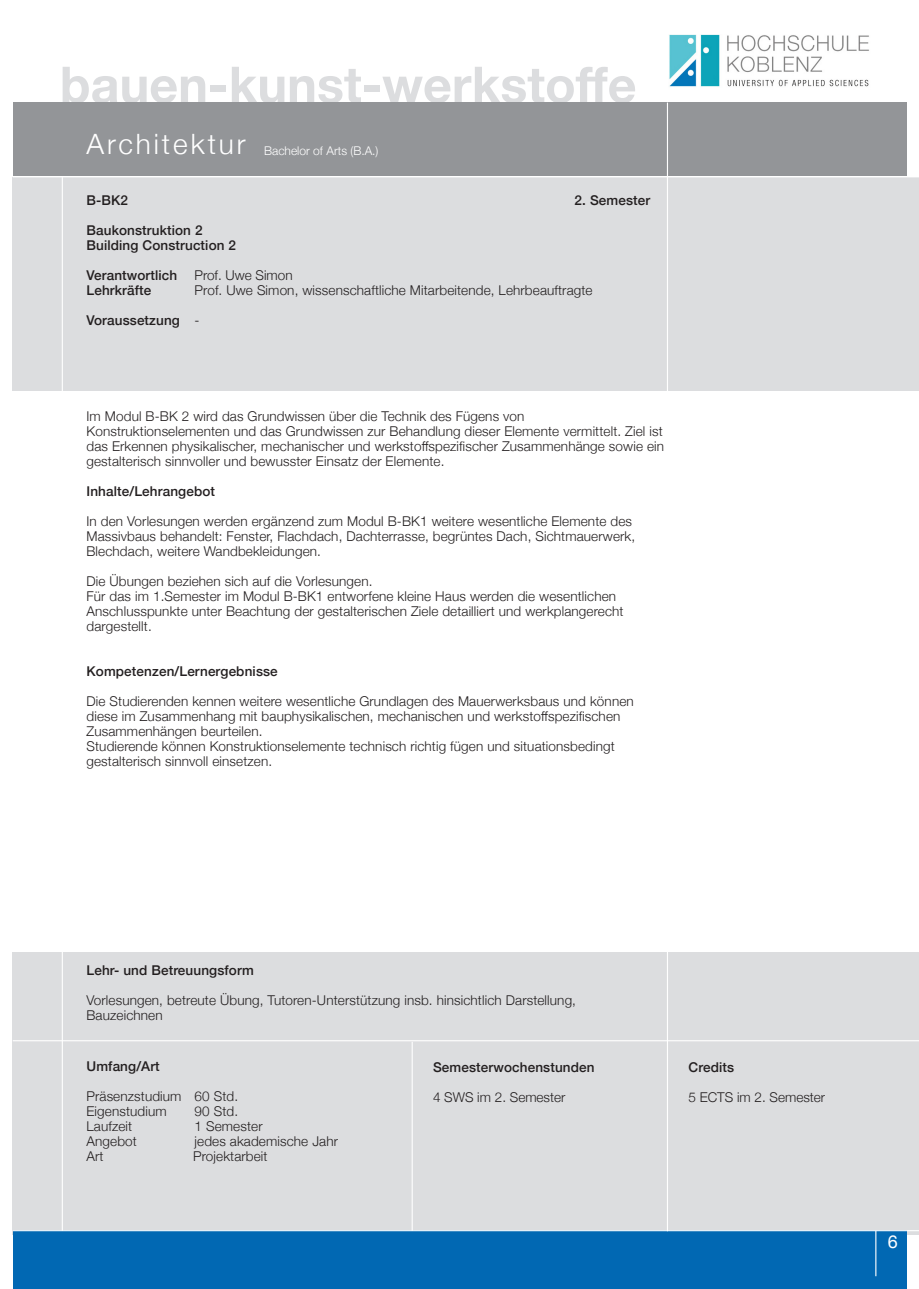
<style>
.page{position:relative;width:919px;height:1289px;background:#fff}
.page>*{position:absolute;margin:0;border:0;box-sizing:border-box;transform-origin:0 0}
.t1{font:700 50.25px "Helvetica Neue";color:#dcdddf}
.t2{font:300 28.05px "Helvetica Neue";letter-spacing:.105em;color:#fff}
.t3{font:18px "Helvetica Neue";color:#fff}
.t4{font:300 13.5px/15px "Helvetica Neue";letter-spacing:.01em;color:#231f20}
.t5{font:500 13.5px "Helvetica Neue";letter-spacing:.01em;color:#231f20}
.t6{font:300 12px "Helvetica Neue";color:#fff}
.s1{font-weight:300}
</style>
<div class="page">
<div style="left:13px;top:952px;width:905px;height:282px;background:#dcdddf"></div>
<div style="left:13px;top:1230px;width:893px;height:58px;background:#0168b3"></div>
<div style="left:13px;top:177px;width:905px;height:213px;background:#dcdddf"></div>
<div style="left:13px;top:103px;width:893px;height:73px;background:#939598"></div>
<hr style="left:13px;top:1229px;width:905px;height:2px;background:#fff">
<img style="left:669px;top:34px;width:200px;height:53px">
<hr style="left:666px;top:103px;width:2px;height:1128px;background:#fff">
<hr style="left:62px;top:177px;width:1px;height:1053px;background:#fff">
<hr style="left:13px;top:1040px;width:905px;height:1px;background:#fff">
<hr style="left:875px;top:1230px;width:1px;height:46px;background:#fff">
<hr style="left:411px;top:1041px;width:2px;height:189px;background:#fff">
<h1 class="t1" style="left:60px;top:45px;width:578px">bauen-kunst-werkstoffe</h1>
<h2 class="t2" style="left:86px;top:122px;width:161px">Architektur</h2>
<p class="t6" style="left:264px;top:141px;width:116px">Bachelor of Arts (B.A.)</p>
<p class="t5" style="left:574px;top:189px;width:77px">2. Semester</p>
<p class="t5" style="left:86px;top:189px;width:43px">B-BK2</p>
<p class="t5" style="left:86px;top:219px;width:117px">Baukonstruktion 2</p>
<p class="t5" style="left:86px;top:234px;width:151px">Building Construction 2</p>
<p class="t5" style="left:86px;top:264px;width:92px">Verantwortlich</p>
<p class="t4" style="left:194px;top:266px;width:100px">Prof. Uwe Simon</p>
<p class="t5" style="left:86px;top:279px;width:66px">Lehrkräfte</p>
<p class="t4" style="left:194px;top:281px;width:399px">Prof. Uwe Simon, wissenschaftliche Mitarbeitende, Lehrbeauftragte</p>
<p class="t5" style="left:86px;top:309px;width:114px">Voraussetzung <span class="s1">-</span></p>
<p class="t4" style="left:86px;top:408px;width:579px">Im Modul B-BK 2 wird das Grundwissen über die Technik des Fügens von Konstruktionselementen und das Grundwissen zur Behandlung dieser Elemente vermittelt. Ziel ist das Erkennen physikalischer, mechanischer und werkstoffspezifischer Zusammenhänge sowie ein gestalterisch sinnvoller und bewusster Einsatz der Elemente.</p>
<p class="t5" style="left:86px;top:480px;width:130px">Inhalte/Lehrangebot</p>
<p class="t4" style="left:86px;top:513px;width:550px">In den Vorlesungen werden ergänzend zum Modul B-BK1 weitere wesentliche Elemente des<br>Massivbaus behandelt: Fenster, Flachdach, Dachterrasse, begrüntes Dach, Sichtmauerwerk,<br>Blechdach, weitere Wandbekleidungen.</p>
<p class="t4" style="left:86px;top:573px;width:287px">Die Übungen beziehen sich auf die Vorlesungen.</p>
<p class="t4" style="left:86px;top:588px;width:538px">Für das im 1.Semester im Modul B-BK1 entworfene kleine Haus werden die wesentlichen<br>Anschlusspunkte unter Beachtung der gestalterischen Ziele detailliert und werkplangerecht dargestellt.</p>
<p class="t5" style="left:86px;top:660px;width:193px">Kompetenzen/Lernergebnisse</p>
<p class="t4" style="left:86px;top:693px;width:548px">Die Studierenden kennen weitere wesentliche Grundlagen des Mauerwerksbaus und können diese im Zusammenhang mit bauphysikalischen, mechanischen und werkstoffspezifischen<br>Zusammenhängen beurteilen.</p>
<p class="t4" style="left:86px;top:738px;width:530px">Studierende können Konstruktionselemente technisch richtig fügen und situationsbedingt gestalterisch sinnvoll einsetzen.</p>
<p class="t5" style="left:86px;top:958px;width:169px">Lehr- und Betreuungsform</p>
<p class="t4" style="left:86px;top:991px;width:491px">Vorlesungen, betreute Übung, Tutoren-Unterstützung insb. hinsichtlich Darstellung,<br>Bauzeichnen</p>
<p class="t5" style="left:86px;top:1055px;width:75px">Umfang/Art</p>
<p class="t4" style="left:86px;top:1087px;width:153px">Präsenzstudium 60 Std.</p>
<p class="t4" style="left:86px;top:1102px;width:82px">Eigenstudium</p>
<p class="t4" style="left:194px;top:1102px;width:45px">90 Std.</p>
<p class="t4" style="left:86px;top:1117px;width:47px">Laufzeit</p>
<p class="t4" style="left:194px;top:1117px;width:69px">1 Semester</p>
<p class="t4" style="left:86px;top:1132px;width:52px">Angebot</p>
<p class="t4" style="left:194px;top:1132px;width:145px">jedes akademische Jahr</p>
<p class="t4" style="left:86px;top:1147px;width:19px">Art</p>
<p class="t4" style="left:193px;top:1147px;width:76px">Projektarbeit</p>
<p class="t5" style="left:433px;top:1056px;width:163px">Semesterwochenstunden</p>
<p class="t4" style="left:433px;top:1088px;width:134px">4 SWS im 2. Semester</p>
<p class="t5" style="left:688px;top:1055px;width:47px">Credits</p>
<p class="t4" style="left:688px;top:1088px;width:138px">5 ECTS im 2. Semester</p>
<h3 class="t3" style="left:887px;top:1228px;width:12px">6</h3>
</div>
